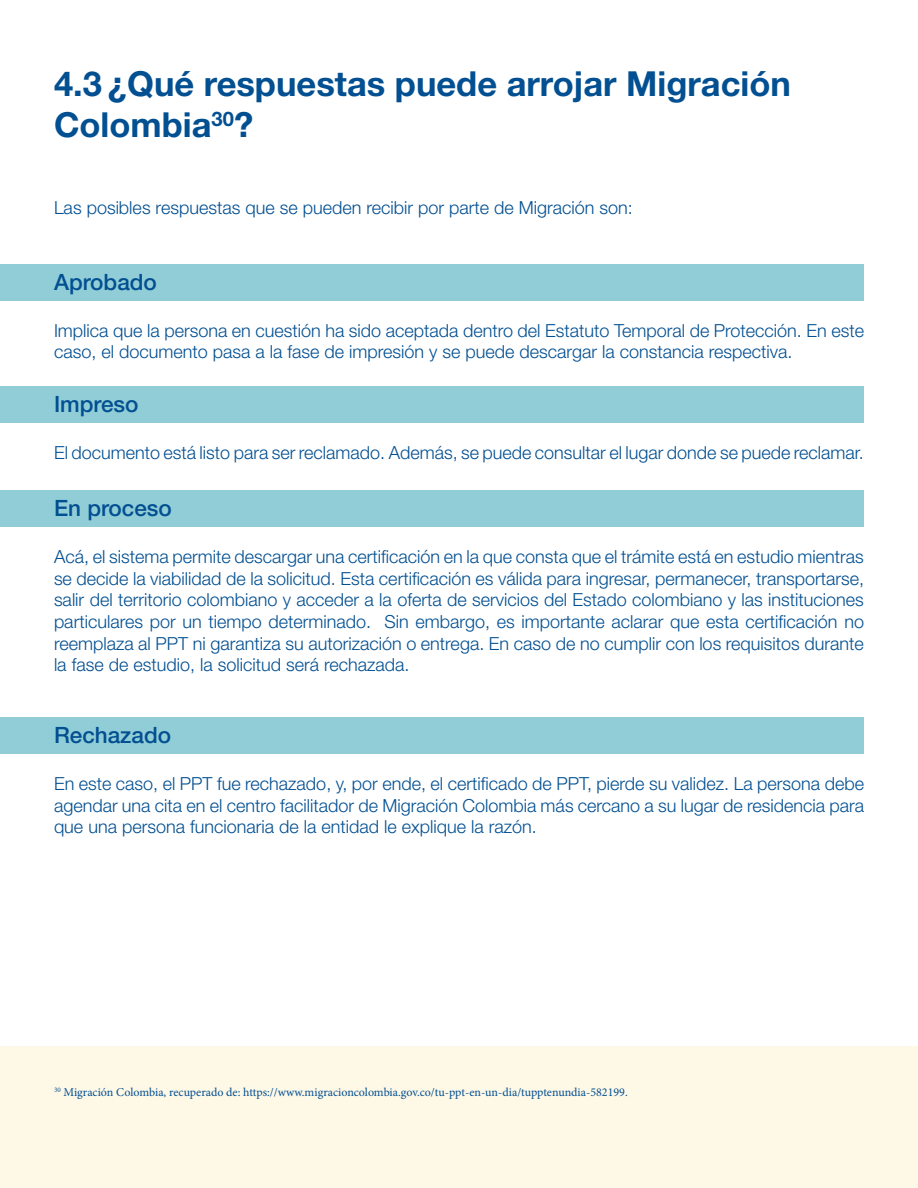
<style>
.page{position:relative;width:918px;height:1188px;background:#fff}
.page>*{position:absolute;margin:0;border:0;box-sizing:border-box;transform-origin:0 0}
.t1{font:700 34.5px/41.4px "Helvetica Neue LT Std";color:#024f91}
.t2{font:500 22.5px "Helvetica Neue LT Std";color:#024f91}
.t3{font:300 18px/21.6px "Helvetica Neue LT Std";color:#024f91;text-align:justify}
.t4{font:12px "Minion Pro";color:#024f91}
</style>
<div class="page">
<div style="left:0;top:264px;width:864px;height:36px;background:#91cdd7"></div>
<div style="left:0;top:386px;width:864px;height:37px;background:#91cdd7"></div>
<div style="left:0;top:490px;width:864px;height:37px;background:#91cdd7"></div>
<div style="left:0;top:717px;width:864px;height:37px;background:#91cdd7"></div>
<div style="left:0;top:1047px;width:918px;height:141px;background:#fef8e7"></div>
<hr style="left:917px;top:1034px;width:1px;height:154px;background:#febe10">
<h1 class="t1" style="left:54px;top:62px;width:738px">4.3 ¿Qué respuestas puede arrojar Migración<br>Colombia<sup>30</sup>?</h1>
<p class="t3" style="left:54px;top:197px;width:580px">Las posibles respuestas que se pueden recibir por parte de Migración son:</p>
<p class="t2" style="left:54px;top:268px;width:104px">Aprobado</p>
<p class="t3" style="left:54px;top:319px;width:812px">Implica que la persona en cuestión ha sido aceptada dentro del Estatuto Temporal de Protección. En este caso, el documento pasa a la fase de impresión y se puede descargar la constancia respectiva.</p>
<p class="t2" style="left:54px;top:391px;width:86px">Impreso</p>
<p class="t3" style="left:54px;top:442px;width:811px">El documento está listo para ser reclamado. Además, se puede consultar el lugar donde se puede reclamar.</p>
<p class="t2" style="left:54px;top:495px;width:119px">En proceso</p>
<p class="t3" style="left:54px;top:546px;width:812px">Acá, el sistema permite descargar una certificación en la que consta que el trámite está en estudio mientras se decide la viabilidad de la solicitud. Esta certificación es válida para ingresar, permanecer, transportarse, salir del territorio colombiano y acceder a la oferta de servicios del Estado colombiano y las instituciones particulares por un tiempo determinado. Sin embargo, es importante aclarar que esta certificación no reemplaza al PPT ni garantiza su autorización o entrega. En caso de no cumplir con los requisitos durante la fase de estudio, la solicitud será rechazada.</p>
<p class="t2" style="left:54px;top:722px;width:119px">Rechazado</p>
<p class="t3" style="left:54px;top:773px;width:812px">En este caso, el PPT fue rechazado, y, por ende, el certificado de PPT, pierde su validez. La persona debe agendar una cita en el centro facilitador de Migración Colombia más cercano a su lugar de residencia para que una persona funcionaria de la entidad le explique la razón.</p>
<p class="t4" style="left:54px;top:1084px;width:575px"><sup>30</sup> Migración Colombia, recuperado de: https://www.migracioncolombia.gov.co/tu-ppt-en-un-dia/tupptenundia-582199.</p>
</div>
